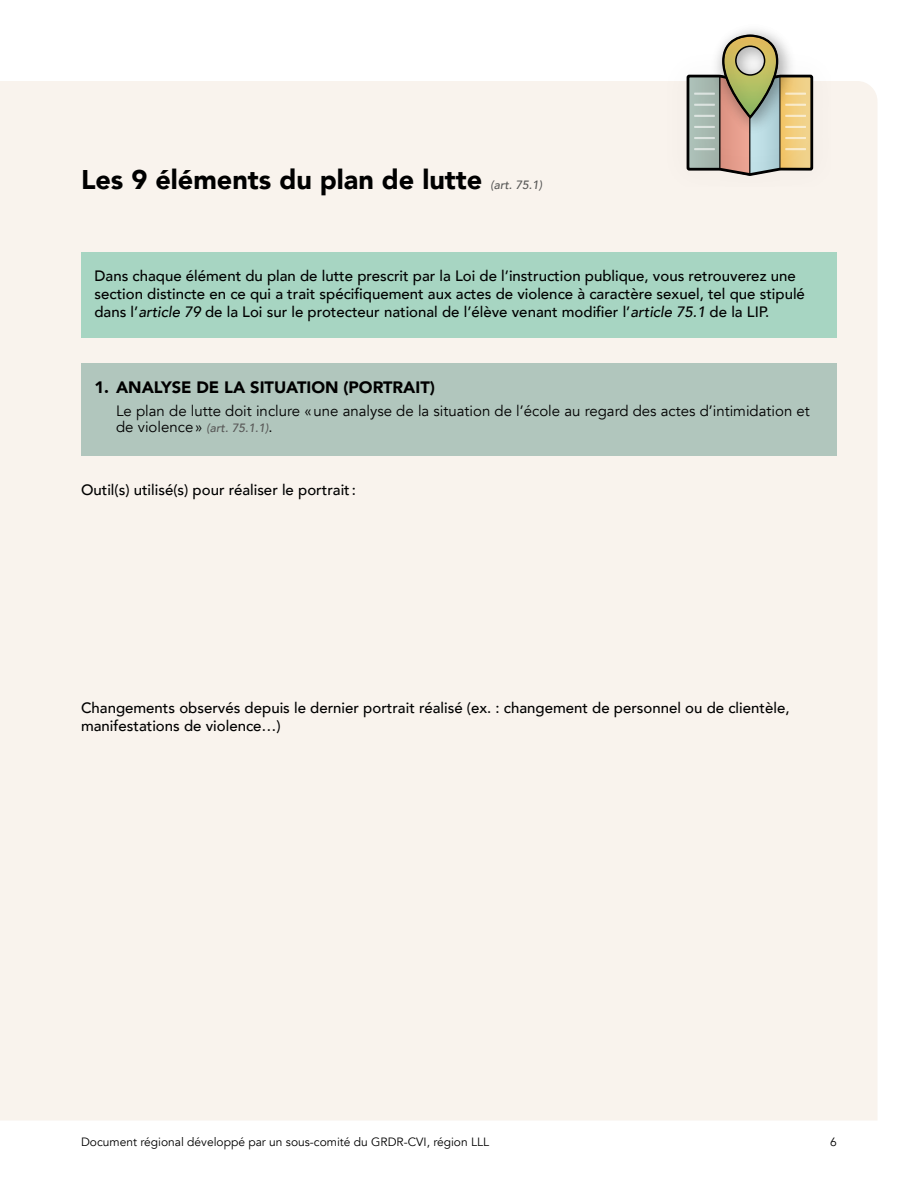
<style>
.page{position:relative;width:918px;height:1188px;background:#fff}
.page>*{position:absolute;margin:0;border:0;box-sizing:border-box;transform-origin:0 0}
.Texte_courant_-_Titr{font:900 27px "Avenir";color:#000}
.Texte_courant_-_Titr-2{font:900 16.5px "Avenir";color:#000}
.Texte_courant{font:500 15px/18px "Avenir";color:#000}
.Formulaire_-_Ligne_T{font:500 15px/18px "Avenir";color:#000}
.Texte_courant_-_Inde{font:15px/16.5px "Avenir";color:#000}
.t1{font:12px "Avenir";color:#000}
.Texte_courant_-_Titr-3{font:italic 500 12px "Avenir";color:#575756}
.s1{font-style:italic}
.s2{font-weight:500;font-style:italic;font-size:12px;color:#575756}
</style>
<div class="page">
<div style="left:0;top:81px;width:877px;height:1039px;background:#f9f3ed"></div>
<div style="left:81px;top:363px;width:756px;height:93px;background:#b1c6bd"></div>
<div style="left:81px;top:252px;width:756px;height:86px;background:#a7d5c2"></div>
<div style="left:667px;top:81px;width:163px;height:106px;background:#f7f1eb"></div>
<svg style="left:685px;top:33px;width:130px;height:145px"></svg>
<p class="Texte_courant_-_Titr" style="left:81px;top:156px;width:403px">Les 9 éléments du plan de lutte</p>
<p class="Texte_courant_-_Titr-3" style="left:490px;top:178px;width:53px">(art. 75.1)</p>
<p class="Texte_courant" style="left:94px;top:266px;width:712px">Dans chaque élément du plan de lutte prescrit par la Loi de l’instruction publique, vous retrouverez une section distincte en ce qui a trait spécifiquement aux actes de violence à caractère sexuel, tel que stipulé dans l’<span class="s1">article 79</span> de la Loi sur le protecteur national de l’élève venant modifier l’<span class="s1">article 75.1</span> de la LIP.</p>
<p class="Texte_courant_-_Titr-2" style="left:94px;top:373px;width:342px">1. ANALYSE DE LA SITUATION (PORTRAIT)</p>
<p class="Texte_courant_-_Inde" style="left:116px;top:403px;width:695px">Le plan de lutte doit inclure «une analyse de la situation de l’école au regard des actes d’intimidation et de violence» <span class="s2">(art. 75.1.1)</span>.</p>
<p class="Formulaire_-_Ligne_T" style="left:81px;top:479px;width:276px">Outil(s) utilisé(s) pour réaliser le portrait:</p>
<p class="Formulaire_-_Ligne_T" style="left:81px;top:697px;width:710px">Changements observés depuis le dernier portrait réalisé (ex. : changement de personnel ou de clientèle, manifestations de violence…)</p>
<p class="t1" style="left:81px;top:1135px;width:410px">Document régional développé par un sous-comité du GRDR-CVI, région LLL</p>
<p class="t1" style="left:830px;top:1135px;width:8px">6</p>
</div>
